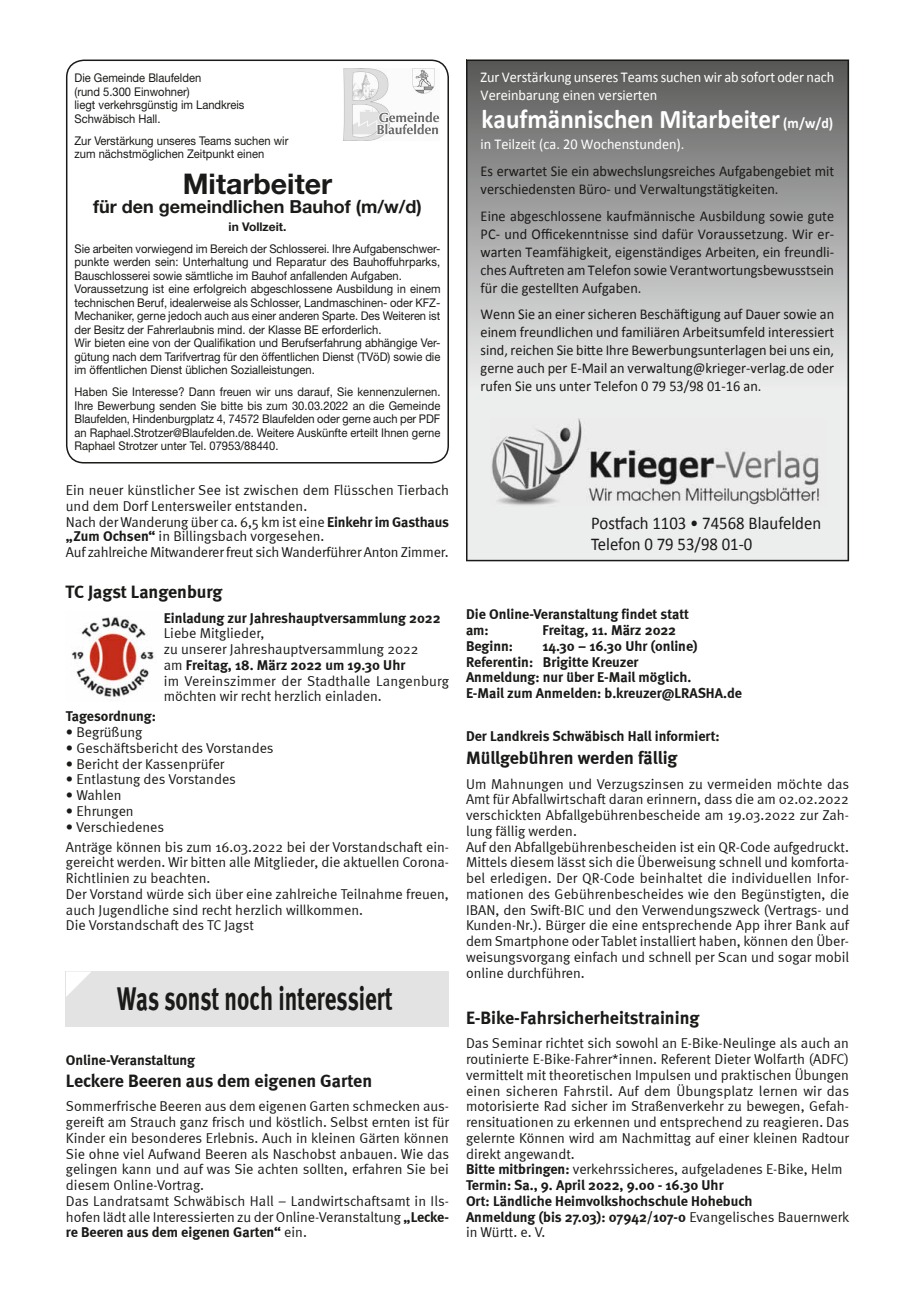
<style>
.page{position:relative;width:915px;height:1297px;background:#fff}
.page>*{position:absolute;margin:0;border:0;box-sizing:border-box;transform-origin:0 0}
.t1{font:700 33px "Meta";color:#1a1a18;scale:.7 1}
.t2{font:700 28.5px "Helvetica Neue";color:#1a1a18}
.t3{font:700 27px "Calibri";color:#fff;scale:.93 1}
.t4{font:700 18px "Meta";color:#1a1a18}
.t5{font:18px/20.2px "Calibri";color:#1a1a18;scale:.93 1}
.t6{font:700 18px "Helvetica Neue";color:#1a1a18}
.t7{font:15px/18px "Calibri";color:#1a1a18;text-align:justify;scale:.95 1}
.t8{font:15px/18px "Calibri";color:#fff;scale:.95 1}
.t9{font:14.25px/15.8px "Meta Normal";color:#1a1a18}
.t10{font:700 14.25px/15.8px "Meta";color:#1a1a18}
.t11{font:12px/13.5px "Helvetica Neue";color:#1a1a18;scale:.93 1}
.t12{font:700 12px "Helvetica Neue";color:#1a1a18}
.s1{font-family:"Meta";font-weight:700}
.s2{font-family:"Meta Normal";font-weight:400}
.s3{font-size:15px}
</style>
<div class="page">
<div style="left:66px;top:971px;width:383px;height:56px;background:#e3e3e3"></div>
<svg style="left:66px;top:971px;width:25px;height:26px"></svg>
<img style="left:71px;top:616px;width:83px;height:81px">
<svg style="left:466px;top:60px;width:382px;height:501px;background:#b2b3b3"></svg>
<img style="left:490px;top:419px;width:336px;height:87px">
<div style="left:66px;top:60px;width:383px;height:403px;border:2px solid #1a1a18;border-radius:17px"></div>
<img style="left:343px;top:68px;width:96px;height:73px">
<p class="t11" style="left:74px;top:71px;width:184px">Die Gemeinde Blaufelden<br>(rund 5.300 Einwohner)<br>liegt verkehrsgünstig im Landkreis<br>Schwäbisch Hall.</p>
<p class="t11" style="left:74px;top:133px;width:231px">Zur Verstärkung unseres Teams suchen wir zum nächstmöglichen Zeitpunkt einen</p>
<h2 class="t2" style="left:183px;top:166px;width:151px">Mitarbeiter</h2>
<p class="t6" style="left:93px;top:196px;width:330px">für den gemeindlichen Bauhof (m/w/d)</p>
<p class="t12" style="left:228px;top:219px;width:59px">in Vollzeit.</p>
<p class="t11" style="left:74px;top:242px;width:395px">Sie arbeiten vorwiegend im Bereich der Schlosserei. Ihre Aufgabenschwer&shy;punkte werden sein: Unterhaltung und Reparatur des Bauhoffuhrparks, Bauschlosserei sowie sämtliche im Bauhof anfallenden Aufgaben.<br>Voraussetzung ist eine erfolgreich abgeschlossene Ausbildung in einem technischen Beruf, idealerweise als Schlosser, Landmaschinen- oder KFZ-Mechaniker, gerne jedoch auch aus einer anderen Sparte. Des Weiteren ist der Besitz der Fahrerlaubnis mind. der Klasse BE erforderlich.<br>Wir bieten eine von der Qualifikation und Berufserfahrung abhängige Ver&shy;gütung nach dem Tarifvertrag für den öffentlichen Dienst (TVöD) sowie die im öffentlichen Dienst üblichen Sozialleistungen.</p>
<p class="t11" style="left:74px;top:385px;width:395px;text-align:justify">Haben Sie Interesse? Dann freuen wir uns darauf, Sie kennenzulernen.<br>Ihre Bewerbung senden Sie bitte bis zum 30.03.2022 an die Gemeinde Blaufelden, Hindenburgplatz 4, 74572 Blaufelden oder gerne auch per PDF an Raphael.Strotzer@Blaufelden.de. Weitere Auskünfte erteilt Ihnen gerne Raphael Strotzer unter Tel. 07953/88440.</p>
<p class="t9" style="left:66px;top:482px;width:384px">Ein neuer künstlicher See ist zwischen dem Flüsschen Tierbach und dem Dorf Lentersweiler entstanden.<br>Nach der Wanderung über ca. 6,5 km ist eine <span class="s1">Einkehr im Gasthaus „Zum Ochsen“</span> in Billingsbach vorgesehen.<br>Auf zahlreiche Mitwanderer freut sich Wanderführer Anton Zimmer.</p>
<p class="t4" style="left:66px;top:581px;width:158px">TC Jagst Langenburg</p>
<p class="t10" style="left:164px;top:610px;width:278px">Einladung zur Jahreshauptversammlung 2022</p>
<p class="t9" style="left:164px;top:625px;width:256px">Liebe Mitglieder,<br>zu unserer Jahreshauptversammlung 2022</p>
<p class="t10" style="left:164px;top:657px;width:243px"><span class="s2">am</span> Freitag, 18. März 2022 um 19.30 Uhr</p>
<p class="t9" style="left:164px;top:672px;width:286px">im Vereinszimmer der Stadthalle Langenburg möchten wir recht herzlich einladen.</p>
<p class="t10" style="left:66px;top:708px;width:91px">Tagesordnung:</p>
<p class="t9" style="left:66px;top:724px;width:78px">• Begrüßung</p>
<p class="t9" style="left:66px;top:740px;width:209px">• Geschäftsbericht des Vorstandes</p>
<p class="t9" style="left:66px;top:756px;width:160px">• Bericht der Kassenprüfer</p>
<p class="t9" style="left:66px;top:771px;width:171px">• Entlastung des Vorstandes</p>
<p class="t9" style="left:66px;top:787px;width:57px">• Wahlen</p>
<p class="t9" style="left:66px;top:803px;width:69px">• Ehrungen</p>
<p class="t9" style="left:66px;top:816px;width:384px;line-height:20px">• Verschiedenes<br>Anträge können bis zum 16.03.2022 bei der Vorstandschaft ein-</p>
<p class="t9" style="left:66px;top:854px;width:384px">gereicht werden. Wir bitten alle Mitglieder, die aktuellen Corona-Richtlinien zu beachten.<br>Der Vorstand würde sich über eine zahlreiche Teilnahme freuen, auch Jugendliche sind recht herzlich willkommen.<br>Die Vorstandschaft des TC Jagst</p>
<h1 class="t1" style="left:117px;top:978px;width:395px">Was sonst noch interessiert</h1>
<p class="t10" style="left:66px;top:1051px;width:131px">Online-Veranstaltung</p>
<p class="t4" style="left:66px;top:1070px;width:307px">Leckere Beeren aus dem eigenen Garten</p>
<p class="t9" style="left:66px;top:1098px;width:384px">Sommerfrische Beeren aus dem eigenen Garten schmecken aus&shy;gereift am Strauch ganz frisch und köstlich. Selbst ernten ist für Kinder ein besonderes Erlebnis. Auch in kleinen Gärten können Sie ohne viel Aufwand Beeren als Naschobst anbauen. Wie das gelingen kann und auf was Sie achten sollten, erfahren Sie bei diesem Online-Vortrag.<br>Das Landratsamt Schwäbisch Hall – Landwirtschaftsamt in Ils&shy;hofen lädt alle Interessierten zu der Online-Veranstaltung <span class="s1">„Lecke-</span></p>
<p class="t10" style="left:66px;top:1224px;width:242px">re Beeren aus dem eigenen Garten“ <span class="s2">ein.</span></p>
<p class="t8" style="left:480px;top:67px;width:373px">Zur Verstärkung unseres Teams suchen wir ab sofort oder nach<br>Vereinbarung einen versierten</p>
<h3 class="t3" style="left:481px;top:102px;width:379px">kaufmännischen Mitarbeiter <span class="s3">(m/w/d)</span></h3>
<p class="t8" style="left:480px;top:134px;width:216px">in Teilzeit (ca. 20 Wochenstunden).</p>
<p class="t7" style="left:480px;top:161px;width:373px">Es erwartet Sie ein abwechslungsreiches Aufgabengebiet mit verschiedensten Büro- und Verwaltungstätigkeiten.</p>
<p class="t7" style="left:480px;top:206px;width:373px">Eine abgeschlossene kaufmännische Ausbildung sowie gute PC- und Officekenntnisse sind dafür Voraussetzung. Wir er&shy;warten Teamfähigkeit, eigenständiges Arbeiten, ein freundli&shy;ches Auftreten am Telefon sowie Verantwortungsbewusstsein für die gestellten Aufgaben.</p>
<p class="t7" style="left:480px;top:304px;width:373px">Wenn Sie an einer sicheren Beschäftigung auf Dauer sowie an einem freundlichen und familiären Arbeitsumfeld interessiert sind, reichen Sie bitte Ihre Bewerbungsunterlagen bei uns ein, gerne auch per E-Mail an verwaltung@krieger-verlag.de oder rufen Sie uns unter Telefon 0 79 53/98 01-16 an.</p>
<p class="t5" style="left:591px;top:512px;width:248px">Postfach 1103 • 74568 Blaufelden<br>Telefon 0 79 53/98 01-0</p>
<p class="t10" style="left:466px;top:606px;width:224px">Die Online-Veranstaltung findet statt am:</p>
<p class="t10" style="left:542px;top:622px;width:135px">Freitag, 11. März 2022</p>
<p class="t10" style="left:466px;top:638px;width:277px;text-indent:76px">14.30 – 16.30 Uhr (online)<br>Referentin: Brigitte Kreuzer<br>Anmeldung: nur über E-Mail möglich.<br>E-Mail zum Anmelden: b.kreuzer@LRASHA.de</p>
<p class="t10" style="left:466px;top:728px;width:255px">Der Landkreis Schwäbisch Hall informiert:</p>
<p class="t4" style="left:466px;top:747px;width:213px">Müllgebühren werden fällig</p>
<p class="t9" style="left:466px;top:775px;width:384px">Um Mahnungen und Verzugszinsen zu vermeiden möchte das Amt für Abfallwirtschaft daran erinnern, dass die am 02.02.2022 verschickten Abfallgebührenbescheide am 19.03.2022 zur Zah&shy;lung fällig werden.<br>Auf den Abfallgebührenbescheiden ist ein QR-Code aufgedruckt.<br>Mittels diesem lässt sich die Überweisung schnell und komforta&shy;bel erledigen. Der QR-Code beinhaltet die individuellen Infor&shy;mationen des Gebührenbescheides wie den Begünstigten, die IBAN, den Swift-BIC und den Verwendungszweck (Vertrags- und Kunden-Nr.). Bürger die eine entsprechende App ihrer Bank auf dem Smartphone oder Tablet installiert haben, können den Über&shy;weisungsvorgang einfach und schnell per Scan und sogar mobil online durchführen.</p>
<p class="t4" style="left:466px;top:1007px;width:235px">E-Bike-Fahrsicherheitstraining</p>
<p class="t9" style="left:466px;top:1035px;width:384px">Das Seminar richtet sich sowohl an E-Bike-Neulinge als auch an routinierte E-Bike-Fahrer*innen. Referent Dieter Wolfarth (ADFC) vermittelt mit theoretischen Impulsen und praktischen Übungen einen sicheren Fahrstil. Auf dem Übungsplatz lernen wir das motorisierte Rad sicher im Straßenverkehr zu bewegen, Gefah&shy;rensituationen zu erkennen und entsprechend zu reagieren. Das gelernte Können wird am Nachmittag auf einer kleinen Radtour direkt angewandt.<br><span class="s1">Bitte mitbringen:</span> verkehrssicheres, aufgeladenes E-Bike, Helm</p>
<p class="t10" style="left:466px;top:1177px;width:385px">Termin: Sa., 9. April 2022, 9.00 - 16.30 Uhr<br>Ort: Ländliche Heimvolkshochschule Hohebuch<br>Anmeldung (bis 27.03): 07942/107-0 <span class="s2">Evangelisches Bauernwerk</span></p>
<p class="t9" style="left:466px;top:1224px;width:81px">in Württ. e. V.</p>
<p class="t10" style="left:466px;top:638px;width:49px">Beginn:</p>
</div>
